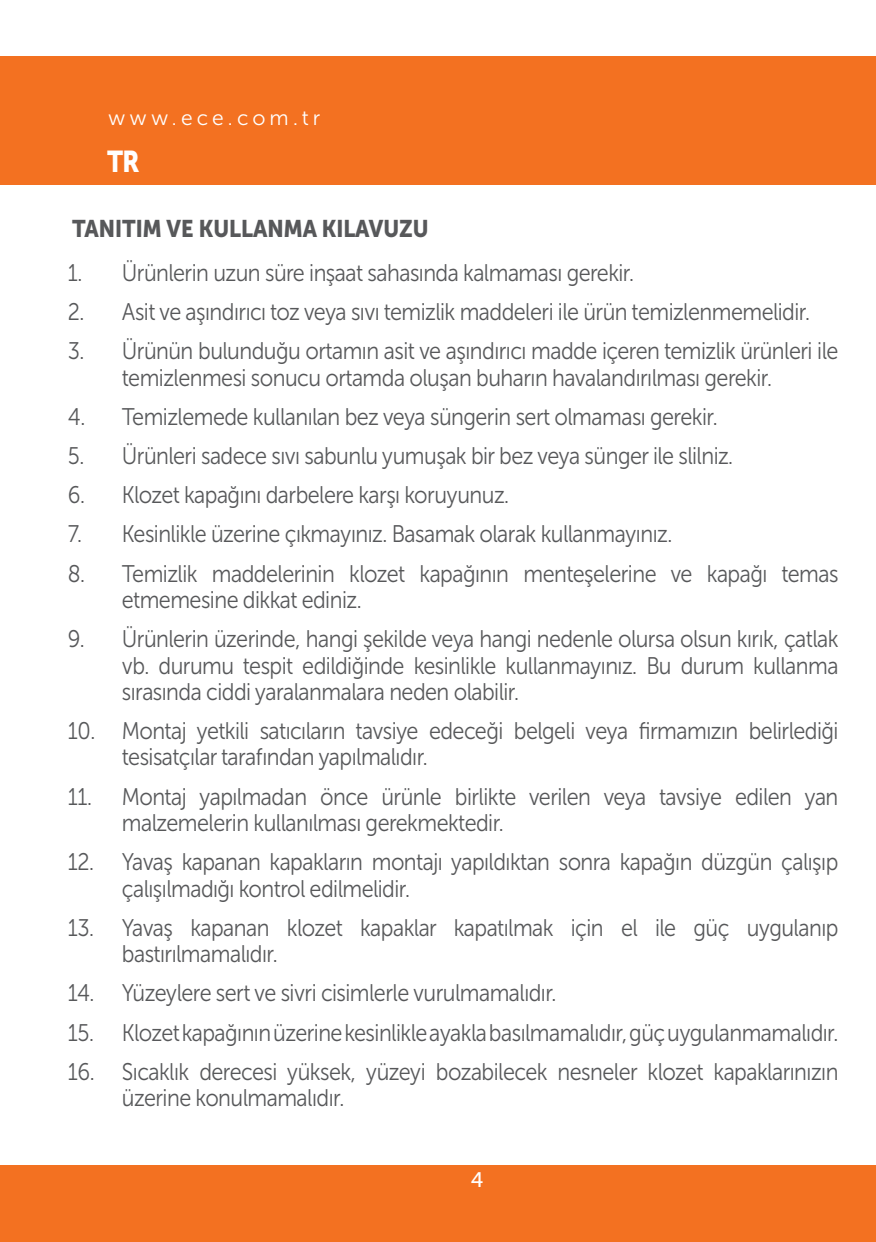
<style>
.page{position:relative;width:876px;height:1242px;background:#fff}
.page>*{position:absolute;margin:0;border:0;box-sizing:border-box;transform-origin:0 0}
.t1{font:30px "Museo Sans Cyrl 900";color:#fff;scale:.85 1}
.t2{font:24px/26.4px "Museo Sans Cyrl 300";letter-spacing:-.025em;color:#57585a;scale:.9 1}
.t3{font:24px "Museo Sans Cyrl 900";color:#57585a;scale:.9 1}
.t4{font:21px "Museo Sans Cyrl 300";letter-spacing:.2em;color:#fff}
.t5{font:21px "Museo Sans 500";color:#fff}
</style>
<div class="page">
<div style="left:0;top:1165px;width:876px;height:77px;background:#f37121"></div>
<div style="left:0;top:57px;width:876px;height:128px;background:#f37121"></div>
<p class="t4" style="left:108px;top:107px;width:214px">www.ece.com.tr</p>
<p class="t1" style="left:107px;top:145px;width:39px">TR</p>
<p class="t3" style="left:72px;top:215px;width:398px">TANITIM VE KULLANMA KILAVUZU</p>
<p class="t2" style="left:68px;top:260px;width:631px">1. Ürünlerin uzun süre inşaat sahasında kalmaması gerekir.</p>
<p class="t2" style="left:68px;top:299px;width:826px">2. Asit ve aşındırıcı toz veya sıvı temizlik maddeleri ile ürün temizlenmemelidir.</p>
<p class="t2" style="left:68px;top:338px;width:858px;text-align:center">3. Ürünün bulunduğu ortamın asit ve aşındırıcı madde içeren temizlik ürünleri ile temizlenmesi sonucu ortamda oluşan buharın havalandırılması gerekir.</p>
<p class="t2" style="left:68px;top:404px;width:723px">4. Temizlemede kullanılan bez veya süngerin sert olmaması gerekir.</p>
<p class="t2" style="left:68px;top:443px;width:741px">5. Ürünleri sadece sıvı sabunlu yumuşak bir bez veya sünger ile slilniz.</p>
<p class="t2" style="left:68px;top:482px;width:492px">6. Klozet kapağını darbelere karşı koruyunuz.</p>
<p class="t2" style="left:68px;top:521px;width:673px">7. Kesinlikle üzerine çıkmayınız. Basamak olarak kullanmayınız.</p>
<p class="t2" style="left:122px;top:560px;width:798px;text-indent:-54px">8. Temizlik maddelerinin klozet kapağının menteşelerine ve kapağı temas etmemesine dikkat ediniz.</p>
<p class="t2" style="left:122px;top:626px;width:798px;text-align:justify;text-indent:-54px">9. Ürünlerin üzerinde, hangi şekilde veya hangi nedenle olursa olsun kırık, çatlak vb. durumu tespit edildiğinde kesinlikle kullanmayınız. Bu durum kullanma sırasında ciddi yaralanmalara neden olabilir.</p>
<p class="t2" style="left:122px;top:718px;width:798px;text-indent:-54px">10. Montaj yetkili satıcıların tavsiye edeceği belgeli veya firmamızın belirlediği tesisatçılar tarafından yapılmalıdır.</p>
<p class="t2" style="left:122px;top:783px;width:798px;text-indent:-54px">11. Montaj yapılmadan önce ürünle birlikte verilen veya tavsiye edilen yan malzemelerin kullanılması gerekmektedir.</p>
<p class="t2" style="left:122px;top:849px;width:798px;text-indent:-54px">12. Yavaş kapanan kapakların montajı yapıldıktan sonra kapağın düzgün çalışıp çalışılmadığı kontrol edilmelidir.</p>
<p class="t2" style="left:122px;top:914px;width:798px;text-indent:-54px">13. Yavaş kapanan klozet kapaklar kapatılmak için el ile güç uygulanıp bastırılmamalıdır.</p>
<p class="t2" style="left:68px;top:980px;width:544px">14. Yüzeylere sert ve sivri cisimlerle vurulmamalıdır.</p>
<p class="t2" style="left:68px;top:1019px;width:858px">15. Klozet kapağının üzerine kesinlikle ayakla basılmamalıdır, güç uygulanmamalıdır.</p>
<p class="t2" style="left:122px;top:1058px;width:798px;text-indent:-54px">16. Sıcaklık derecesi yüksek, yüzeyi bozabilecek nesneler klozet kapaklarınızın üzerine konulmamalıdır.</p>
<p class="t5" style="left:471px;top:1168px;width:14px">4</p>
</div>
